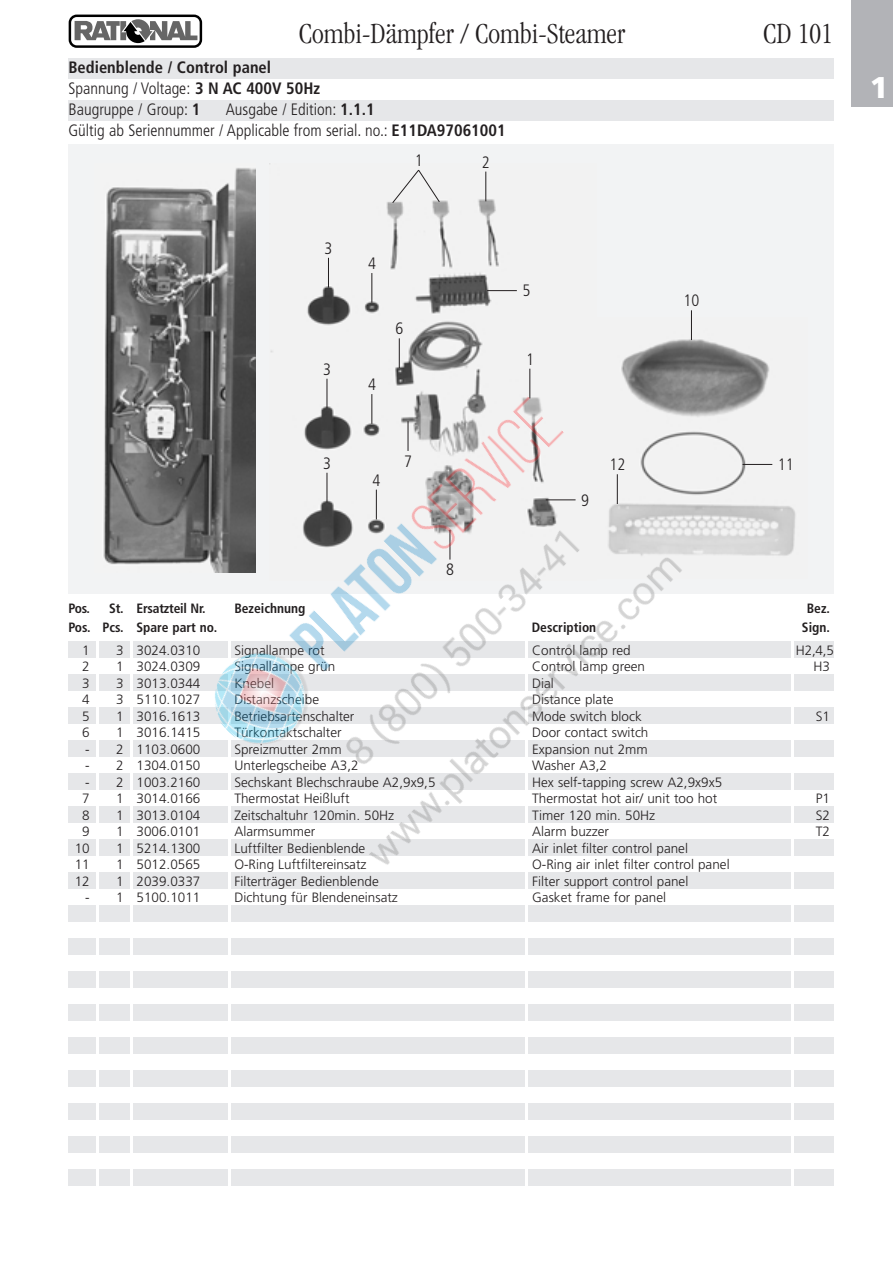
<style>
.page{position:relative;width:893px;height:1263px;background:#fff}
.page>*{position:absolute;margin:0;border:0;box-sizing:border-box;transform-origin:0 0}
.t1{font:300 condensed 30px "Garamond";color:#231f20}
.t2{font:900 30px "Frutiger";color:#fff}
.t3{font:300 condensed 16.5px "Frutiger";color:#231f20}
.t4{font:700 condensed 16.5px "Frutiger";color:#231f20}
.t5{font:300 13.5px/16.5px "Frutiger";color:#231f20}
.t6{font:700 condensed 13.5px "Frutiger";color:#231f20}
.s1{font-weight:700}
</style>
<div class="page">
<div style="left:68px;top:144px;width:766px;height:450px;background:#f2f3f4"></div>
<div style="left:68px;top:58px;width:766px;height:21px;background:#e6e7e9"></div>
<div style="left:68px;top:100px;width:766px;height:21px;background:#e6e7e9"></div>
<div style="left:69px;top:15px;width:133px;height:33px;border:2px solid #000;border-radius:7px"></div>
<svg style="left:75px;top:19px;width:122px;height:24px"></svg>
<div style="left:851px;top:0;width:41px;height:107px;background:#b2b3b7"></div>
<div style="left:68px;top:641px;width:766px;height:16px;background:#e6e7e9"></div>
<div style="left:68px;top:674px;width:766px;height:16px;background:#e6e7e9"></div>
<div style="left:68px;top:707px;width:766px;height:16px;background:#e6e7e9"></div>
<div style="left:68px;top:740px;width:766px;height:16px;background:#e6e7e9"></div>
<div style="left:68px;top:773px;width:766px;height:16px;background:#e6e7e9"></div>
<div style="left:68px;top:806px;width:766px;height:16px;background:#e6e7e9"></div>
<div style="left:68px;top:839px;width:766px;height:16px;background:#e6e7e9"></div>
<div style="left:68px;top:872px;width:766px;height:16px;background:#e6e7e9"></div>
<div style="left:68px;top:905px;width:766px;height:16px;background:#e6e7e9"></div>
<div style="left:68px;top:938px;width:766px;height:16px;background:#e6e7e9"></div>
<div style="left:68px;top:971px;width:766px;height:16px;background:#e6e7e9"></div>
<div style="left:68px;top:1004px;width:766px;height:16px;background:#e6e7e9"></div>
<div style="left:68px;top:1037px;width:766px;height:16px;background:#e6e7e9"></div>
<div style="left:68px;top:1070px;width:766px;height:16px;background:#e6e7e9"></div>
<div style="left:68px;top:1103px;width:766px;height:16px;background:#e6e7e9"></div>
<div style="left:68px;top:1136px;width:766px;height:16px;background:#e6e7e9"></div>
<div style="left:68px;top:1169px;width:766px;height:16px;background:#e6e7e9"></div>
<hr style="left:96px;top:640px;width:2px;height:567px;background:#fff">
<hr style="left:130px;top:640px;width:2px;height:567px;background:#fff">
<hr style="left:228px;top:640px;width:2px;height:567px;background:#fff">
<hr style="left:526px;top:640px;width:2px;height:567px;background:#fff">
<hr style="left:791px;top:640px;width:2px;height:567px;background:#fff">
<img style="left:270px;top:202px;width:122px;height:151px">
<img style="left:622px;top:337px;width:174px;height:219px">
<img style="left:103px;top:168px;width:153px;height:397px">
<hr style="left:328px;top:258px;width:1px;height:30px;background:#231f20">
<hr style="left:371px;top:273px;width:1px;height:30px;background:#231f20">
<hr style="left:742px;top:464px;width:30px;height:1px;background:#231f20">
<hr style="left:691px;top:310px;width:1px;height:30px;background:#231f20">
<svg style="left:392px;top:169px;width:125px;height:195px"></svg>
<img style="left:179px;top:364px;width:535px;height:525px">
<h1 class="t1" style="left:299px;top:22px;width:328px">Combi-Dämpfer / Combi-Steamer</h1>
<h1 class="t1" style="left:763px;top:22px;width:71px">CD 101</h1>
<p class="t3" style="left:68px;top:82px;width:253px">Spannung / Voltage: <span class="s1">3 N AC 400V 50Hz</span></p>
<p class="t3" style="left:68px;top:124px;width:438px">Gültig ab Seriennummer / Applicable from serial. no.: <span class="s1">E11DA97061001</span></p>
<p class="t4" style="left:68px;top:61px;width:204px">Bedienblende / Control panel</p>
<p class="t3" style="left:68px;top:103px;width:133px">Baugruppe / Group: <span class="s1">1</span></p>
<p class="t3" style="left:226px;top:103px;width:150px">Ausgabe / Edition: <span class="s1">1.1.1</span></p>
<p class="t3" style="left:324px;top:241px;width:9px">3</p>
<p class="t3" style="left:323px;top:362px;width:9px">3</p>
<p class="t3" style="left:323px;top:456px;width:9px">3</p>
<p class="t3" style="left:414px;top:154px;width:9px">1</p>
<p class="t3" style="left:482px;top:155px;width:9px">2</p>
<p class="t3" style="left:368px;top:257px;width:9px">4</p>
<p class="t3" style="left:368px;top:378px;width:9px">4</p>
<p class="t3" style="left:395px;top:322px;width:9px">6</p>
<p class="t3" style="left:372px;top:473px;width:9px">4</p>
<p class="t3" style="left:404px;top:454px;width:9px">7</p>
<p class="t3" style="left:446px;top:563px;width:9px">8</p>
<p class="t3" style="left:522px;top:284px;width:9px">5</p>
<p class="t3" style="left:526px;top:352px;width:9px">1</p>
<p class="t3" style="left:581px;top:494px;width:9px">9</p>
<p class="t3" style="left:609px;top:458px;width:17px">12</p>
<p class="t3" style="left:683px;top:294px;width:17px">10</p>
<p class="t3" style="left:778px;top:458px;width:17px">11</p>
<p class="t6" style="left:68px;top:603px;width:23px">Pos.</p>
<p class="t6" style="left:109px;top:603px;width:98px">St. Ersatzteil Nr.</p>
<p class="t6" style="left:234px;top:603px;width:73px">Bezeichnung</p>
<p class="t6" style="left:806px;top:603px;width:25px">Bez.</p>
<p class="t6" style="left:68px;top:622px;width:150px">Pos. Pcs. Spare part no.</p>
<p class="t6" style="left:531px;top:622px;width:66px">Description</p>
<p class="t6" style="left:802px;top:622px;width:30px">Sign.</p>
<p class="t5" style="left:136px;top:643px;width:65px">3024.0310</p>
<p class="t5" style="left:234px;top:643px;width:92px">Signallampe rot</p>
<p class="t5" style="left:532px;top:643px;width:100px">Control lamp red</p>
<p class="t5" style="left:136px;top:659px;width:65px">3024.0309</p>
<p class="t5" style="left:234px;top:659px;width:102px">Signallampe grün</p>
<p class="t5" style="left:532px;top:659px;width:114px">Control lamp green</p>
<p class="t5" style="left:136px;top:676px;width:65px">3013.0344</p>
<p class="t5" style="left:234px;top:676px;width:41px">Knebel</p>
<p class="t5" style="left:532px;top:676px;width:23px">Dial</p>
<p class="t5" style="left:136px;top:692px;width:65px">5110.1027</p>
<p class="t5" style="left:234px;top:692px;width:86px">Distanzscheibe</p>
<p class="t5" style="left:532px;top:692px;width:83px">Distance plate</p>
<p class="t5" style="left:136px;top:709px;width:65px">3016.1613</p>
<p class="t5" style="left:234px;top:709px;width:121px">Betriebsartenschalter</p>
<p class="t5" style="left:532px;top:709px;width:111px">Mode switch block</p>
<p class="t5" style="left:136px;top:725px;width:65px">3016.1415</p>
<p class="t5" style="left:234px;top:725px;width:109px">Türkontaktschalter</p>
<p class="t5" style="left:532px;top:725px;width:118px">Door contact switch</p>
<p class="t5" style="left:136px;top:742px;width:65px">1103.0600</p>
<p class="t5" style="left:234px;top:742px;width:109px">Spreizmutter 2mm</p>
<p class="t5" style="left:532px;top:742px;width:117px">Expansion nut 2mm</p>
<p class="t5" style="left:136px;top:758px;width:65px">1304.0150</p>
<p class="t5" style="left:234px;top:758px;width:126px">Unterlegscheibe A3,2</p>
<p class="t5" style="left:532px;top:758px;width:76px">Washer A3,2</p>
<p class="t5" style="left:136px;top:775px;width:65px">1003.2160</p>
<p class="t5" style="left:234px;top:775px;width:203px">Sechskant Blechschraube A2,9x9,5</p>
<p class="t5" style="left:532px;top:775px;width:191px">Hex self-tapping screw A2,9x9x5</p>
<p class="t5" style="left:136px;top:791px;width:65px">3014.0166</p>
<p class="t5" style="left:234px;top:791px;width:117px">Thermostat Heißluft</p>
<p class="t5" style="left:532px;top:791px;width:186px">Thermostat hot air/ unit too hot</p>
<p class="t5" style="left:136px;top:808px;width:65px">3013.0104</p>
<p class="t5" style="left:234px;top:808px;width:161px">Zeitschaltuhr 120min. 50Hz</p>
<p class="t5" style="left:532px;top:808px;width:124px">Timer 120 min. 50Hz</p>
<p class="t5" style="left:136px;top:824px;width:65px">3006.0101</p>
<p class="t5" style="left:234px;top:824px;width:82px">Alarmsummer</p>
<p class="t5" style="left:532px;top:824px;width:78px">Alarm buzzer</p>
<p class="t5" style="left:136px;top:841px;width:65px">5214.1300</p>
<p class="t5" style="left:234px;top:841px;width:132px">Luftfilter Bedienblende</p>
<p class="t5" style="left:532px;top:841px;width:157px">Air inlet filter control panel</p>
<p class="t5" style="left:136px;top:857px;width:65px">5012.0565</p>
<p class="t5" style="left:234px;top:857px;width:134px">O-Ring Luftfiltereinsatz</p>
<p class="t5" style="left:532px;top:857px;width:199px">O-Ring air inlet filter control panel</p>
<p class="t5" style="left:136px;top:874px;width:65px">2039.0337</p>
<p class="t5" style="left:234px;top:874px;width:146px">Filterträger Bedienblende</p>
<p class="t5" style="left:532px;top:874px;width:158px">Filter support control panel</p>
<p class="t5" style="left:136px;top:890px;width:65px">5100.1011</p>
<p class="t5" style="left:234px;top:890px;width:165px">Dichtung für Blendeneinsatz</p>
<p class="t5" style="left:532px;top:890px;width:135px">Gasket frame for panel</p>
<p class="t5" style="left:82px;top:643px;width:9px">1</p>
<p class="t5" style="left:116px;top:643px;width:9px">3</p>
<p class="t5" style="left:82px;top:659px;width:9px">2</p>
<p class="t5" style="left:116px;top:659px;width:9px">1</p>
<p class="t5" style="left:82px;top:676px;width:9px">3</p>
<p class="t5" style="left:116px;top:676px;width:9px">3</p>
<p class="t5" style="left:82px;top:692px;width:9px">4</p>
<p class="t5" style="left:116px;top:692px;width:9px">3</p>
<p class="t5" style="left:82px;top:709px;width:9px">5</p>
<p class="t5" style="left:116px;top:709px;width:9px">1</p>
<p class="t5" style="left:82px;top:725px;width:9px">6</p>
<p class="t5" style="left:116px;top:725px;width:9px">1</p>
<p class="t5" style="left:85px;top:742px;width:40px">- 2</p>
<p class="t5" style="left:85px;top:758px;width:40px">- 2</p>
<p class="t5" style="left:82px;top:775px;width:43px">- 2<br>7</p>
<p class="t5" style="left:796px;top:643px;width:39px;text-align:right">H2,4,5<br>H3</p>
<p class="t5" style="left:815px;top:709px;width:16px">S1</p>
<p class="t5" style="left:116px;top:791px;width:9px">1</p>
<p class="t5" style="left:815px;top:791px;width:16px;text-align:justify">P1<br>S2<br>T2</p>
<p class="t5" style="left:82px;top:808px;width:9px">8</p>
<p class="t5" style="left:116px;top:808px;width:9px">1</p>
<p class="t5" style="left:82px;top:824px;width:9px">9</p>
<p class="t5" style="left:116px;top:824px;width:9px">1</p>
<p class="t5" style="left:75px;top:841px;width:17px">10</p>
<p class="t5" style="left:116px;top:841px;width:9px">1</p>
<p class="t5" style="left:75px;top:857px;width:17px">11</p>
<p class="t5" style="left:116px;top:857px;width:9px">1</p>
<p class="t5" style="left:75px;top:874px;width:17px">12</p>
<p class="t5" style="left:116px;top:874px;width:9px">1</p>
<p class="t5" style="left:85px;top:890px;width:40px">- 1</p>
<h1 class="t2" style="left:869px;top:75px;width:20px">1</h1>
</div>
